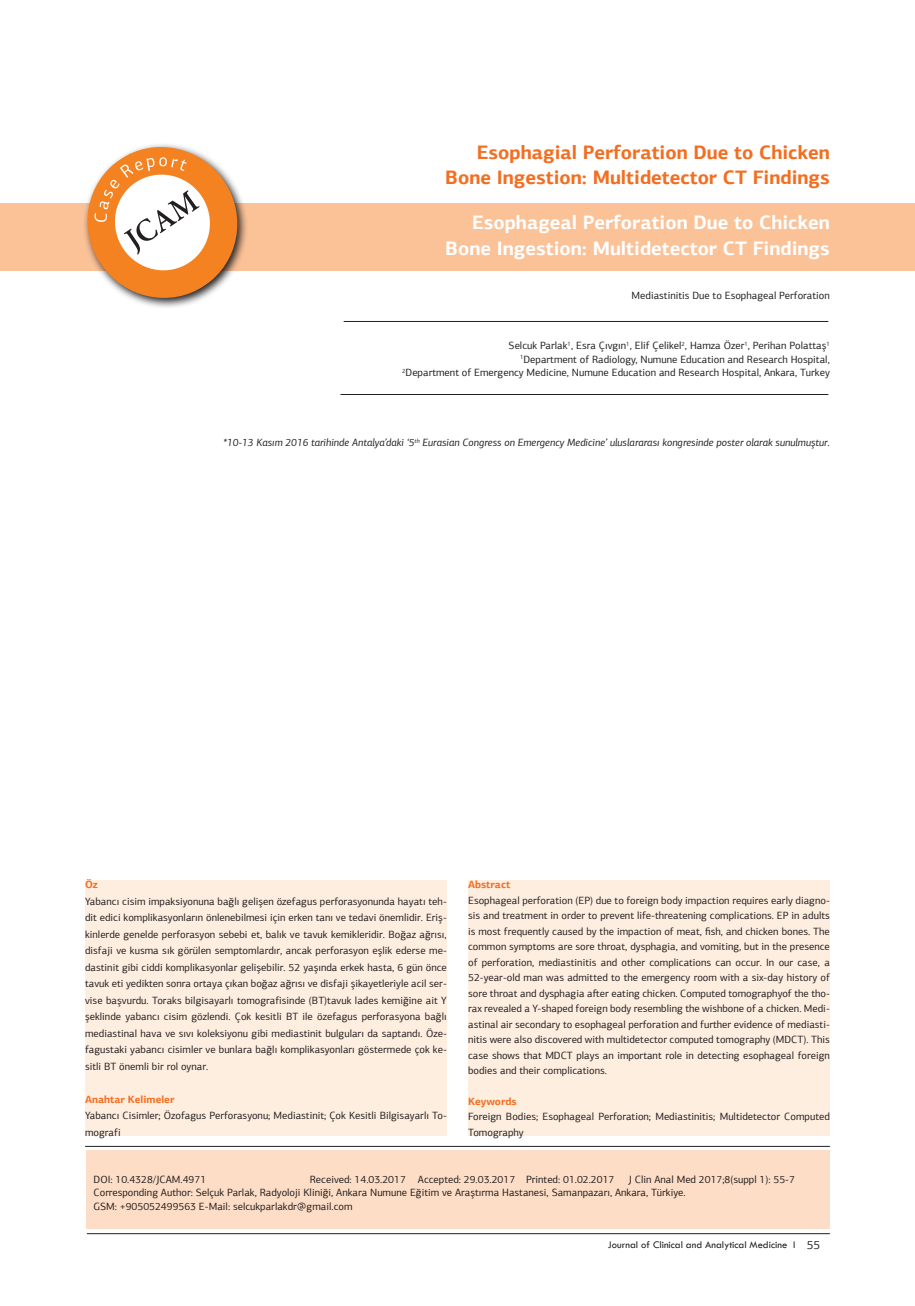
<style>
.page{position:relative;width:915px;height:1306px;background:#fff}
.page>*{position:absolute;margin:0;border:0;box-sizing:border-box;transform-origin:0 0}
.t1{font:700 19.5px/25.5px "PF Agora Sans Pro";color:#f36e21;text-align:right}
.t2{font:700 19.5px/25.5px "PF Agora Sans Pro";color:#fff;text-align:right}
.t3{font:10.5px/15.5px "PF Agora Sans Pro";color:#231f20}
.t4{font:italic 10.5px "PF Agora Sans Pro";color:#231f20}
.t5{font:10.5px "Tw Cen";color:#231f20}
.s1{font-weight:700;color:#f36e21}
.s2{font-family:"PF Agora Sans Pro";font-size:12px}
</style>
<div class="page">
<div style="left:87px;top:1150px;width:742px;height:79px;background:#fdddc6"></div>
<div style="left:0;top:203px;width:914px;height:67px;background:#fbc197"></div>
<hr style="left:85px;top:1146px;width:744px;height:1px;background:#231f20">
<hr style="left:343px;top:321px;width:485px;height:1px;background:#231f20">
<hr style="left:340px;top:394px;width:488px;height:1px;background:#231f20">
<svg style="left:77px;top:144px;width:170px;height:164px"></svg>
<div style="left:85px;top:880px;width:361px;height:255px;background:#feeee0"></div>
<div style="left:468px;top:880px;width:361px;height:255px;background:#feeee0"></div>
<hr style="left:87px;top:1233px;width:742px;height:1px;background:#231f20">
<p class="t1" style="left:445px;top:139px;width:386px">Esophagial Perforation Due to Chicken<br>Bone Ingestion: Multidetector CT Findings</p>
<p class="t2" style="left:445px;top:210px;width:386px">Esophageal Perforation Due to Chicken<br>Bone Ingestion: Multidetector CT Findings</p>
<p class="t3" style="left:631px;top:287px;width:200px">Mediastinitis Due to Esophageal Perforation</p>
<p class="t3" style="left:402px;top:339px;width:429px;line-height:13.5px;text-align:right">Selcuk Parlak<sup>1</sup>, Esra Çıvgın<sup>1</sup>, Elif Çelikel<sup>2</sup>, Hamza Özer<sup>1</sup>, Perihan Polattaş<sup>1<br>1</sup>Department of Radiology, Numune Education and Research Hospital,<br><sup>2</sup>Department of Emergency Medicine, Numune Education and Research Hospital, Ankara, Turkey</p>
<p class="t4" style="left:223px;top:436px;width:608px">*10-13 Kasım 2016 tarihinde Antalya’daki ‘5<sup>th</sup> Eurasian Congress on Emergency Medicine’ uluslararası kongresinde poster olarak sunulmuştur.</p>
<p class="t3" style="left:85px;top:876px;width:363px;line-height:16.5px"><span class="s1">Öz<br></span>Yabancı cisim impaksiyonuna bağlı gelişen özefagus perforasyonunda hayatı teh&shy;dit edici komplikasyonların önlenebilmesi için erken tanı ve tedavi önemlidir. Eriş&shy;kinlerde genelde perforasyon sebebi et, balık ve tavuk kemikleridir. Boğaz ağrısı, disfaji ve kusma sık görülen semptomlardır, ancak perforasyon eşlik ederse me&shy;dastinit gibi ciddi komplikasyonlar gelişebilir. 52 yaşında erkek hasta, 6 gün önce tavuk eti yedikten sonra ortaya çıkan boğaz ağrısı ve disfaji şikayetleriyle acil ser&shy;vise başvurdu. Toraks bilgisayarlı tomografisinde (BT)tavuk lades kemiğine ait Y şeklinde yabancı cisim gözlendi. Çok kesitli BT ile özefagus perforasyona bağlı mediastinal hava ve sıvı koleksiyonu gibi mediastinit bulguları da saptandı. Öze&shy;fagustaki yabancı cisimler ve bunlara bağlı komplikasyonları göstermede çok ke&shy;sitli BT önemli bir rol oynar.</p>
<p class="t3" style="left:85px;top:1091px;width:363px;line-height:16.5px"><span class="s1">Anahtar Kelimeler<br></span>Yabancı Cisimler; Özofagus Perforasyonu; Mediastinit; Çok Kesitli Bilgisayarlı To&shy;mografi</p>
<p class="t3" style="left:468px;top:877px;width:363px"><span class="s1">Abstract<br></span>Esophageal perforation (EP) due to foreign body impaction requires early diagno&shy;sis and treatment in order to prevent life-threatening complications. EP in adults is most frequently caused by the impaction of meat, fish, and chicken bones. The common symptoms are sore throat, dysphagia, and vomiting, but in the presence of perforation, mediastinitis and other complications can occur. In our case, a 52-year-old man was admitted to the emergency room with a six-day history of sore throat and dysphagia after eating chicken. Computed tomographyof the tho&shy;rax revealed a Y-shaped foreign body resembling the wishbone of a chicken. Medi&shy;astinal air secondary to esophageal perforation and further evidence of mediasti&shy;nitis were also discovered with multidetector computed tomography (MDCT). This case shows that MDCT plays an important role in detecting esophageal foreign bodies and their complications.</p>
<p class="t3" style="left:468px;top:1093px;width:363px"><span class="s1">Keywords<br></span>Foreign Bodies; Esophageal Perforation; Mediastinitis; Multidetector Computed<br>Tomography</p>
<p class="t3" style="left:94px;top:1172px;width:702px;line-height:13.5px;text-indent:535px">J Clin Anal Med 2017;8(suppl 1): 55-7<br>Corresponding Author: Selçuk Parlak, Radyoloji Kliniği, Ankara Numune Eğitim ve Araştırma Hastanesi, Samanpazarı, Ankara, Türkiye.<br>GSM: +905052499563 E-Mail: selcukparlakdr@gmail.com</p>
<p class="t3" style="left:94px;top:1171px;width:114px">DOI: 10.4328/JCAM.4971</p>
<p class="t3" style="left:310px;top:1171px;width:306px">Received: 14.03.2017 Accepted: 29.03.2017 Printed: 01.02.2017</p>
<p class="t5" style="left:607px;top:1237px;width:213px">Journal of Clinical and Analytical Medicine I <span class="s2">55</span></p>
</div>
